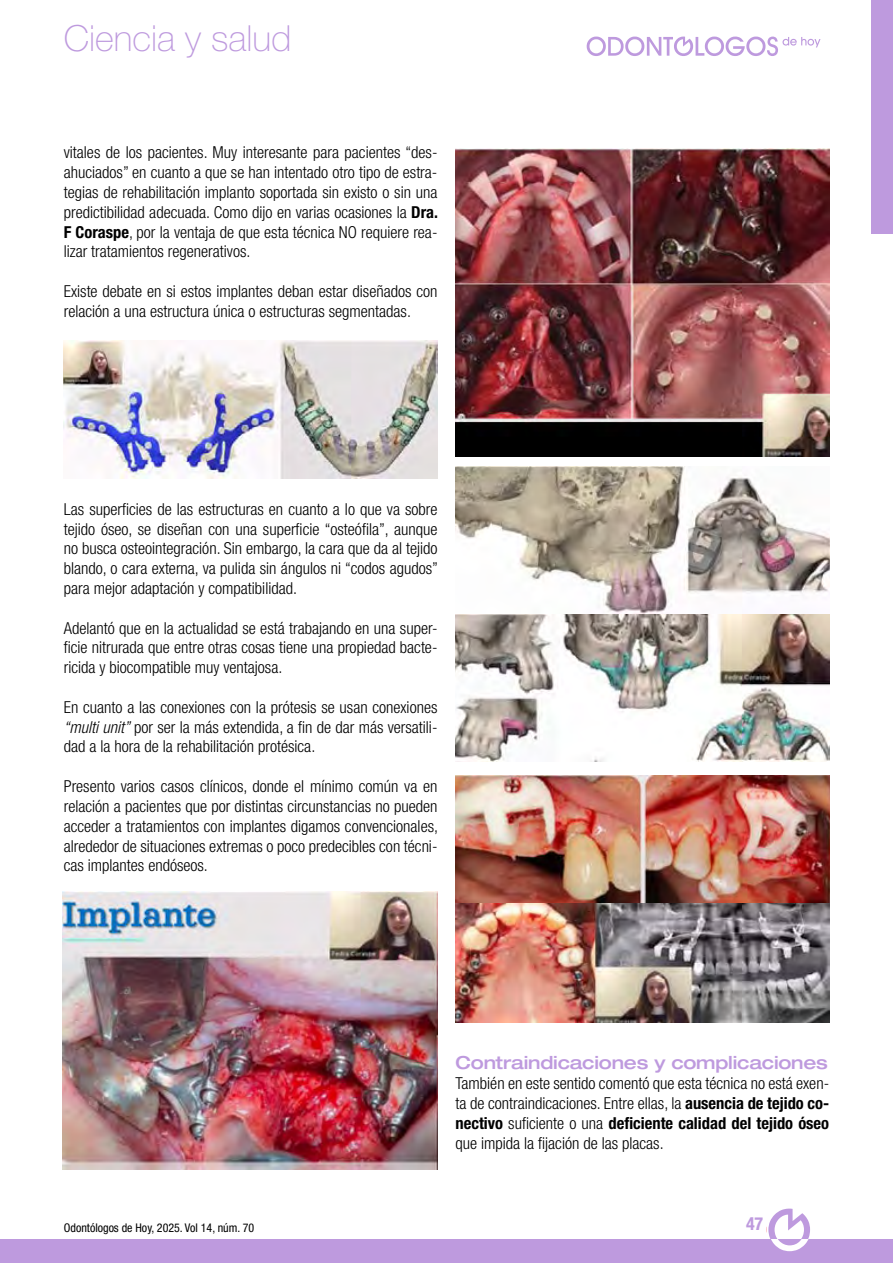
<style>
.page{position:relative;width:893px;height:1263px;background:#fff}
.page>*{position:absolute;margin:0;border:0;box-sizing:border-box;transform-origin:0 0}
.t1{font:100 36px "Helvetica Neue LT Std";color:#be9ade}
.t2{font:500 expanded 18px "Helvetica Neue LT Std";letter-spacing:-.01em;color:#be9ade}
.t3{font:700 condensed 18px "Helvetica Neue LT Std";color:#be9ade}
.t4{font:300 condensed 16.5px/19.8px "Helvetica Neue LT Std";color:#000;text-align:justify}
.t5{font:condensed 12px "Helvetica Neue LT Std";color:#000}
.s1{font-weight:700}
.s2{font-style:italic}
</style>
<div class="page">
<div style="left:872px;top:0;width:21px;height:233px;background:#be9ade"></div>
<svg style="left:587px;top:37px;width:233px;height:19px"></svg>
<div style="left:0;top:1239px;width:893px;height:24px;background:#be9ade"></div>
<svg style="left:768px;top:1208px;width:42px;height:43px"></svg>
<img style="left:64px;top:340px;width:373px;height:138px">
<img style="left:63px;top:892px;width:374px;height:277px">
<img style="left:455px;top:149px;width:374px;height:307px">
<img style="left:455px;top:467px;width:374px;height:294px">
<img style="left:455px;top:775px;width:374px;height:129px">
<img style="left:455px;top:904px;width:374px;height:119px">
<h1 class="t1" style="left:64px;top:18px;width:229px">Ciencia y salud</h1>
<p class="t4" style="left:64px;top:143px;width:376px">vitales de los pacientes. Muy interesante para pacientes “des&shy;ahuciados” en cuanto a que se han intentado otro tipo de estra&shy;tegias de rehabilitación implanto soportada sin existo o sin una predictibilidad adecuada. Como dijo en varias ocasiones la <span class="s1">Dra.<br>F Coraspe</span>, por la ventaja de que esta técnica NO requiere rea&shy;lizar tratamientos regenerativos.</p>
<p class="t4" style="left:64px;top:281px;width:375px">Existe debate en si estos implantes deban estar diseñados con relación a una estructura única o estructuras segmentadas.</p>
<p class="t4" style="left:64px;top:499px;width:376px">Las superficies de las estructuras en cuanto a lo que va sobre tejido óseo, se diseñan con una superficie “osteófila”, aunque no busca osteointegración. Sin embargo, la cara que da al tejido blando, o cara externa, va pulida sin ángulos ni “codos agudos” para mejor adaptación y compatibilidad.</p>
<p class="t4" style="left:64px;top:618px;width:375px">Adelantó que en la actualidad se está trabajando en una super&shy;ficie nitrurada que entre otras cosas tiene una propiedad bacte&shy;ricida y biocompatible muy ventajosa.</p>
<p class="t4" style="left:64px;top:697px;width:375px">En cuanto a las conexiones con la prótesis se usan conexiones <span class="s2">“multi unit”</span> por ser la más extendida, a fin de dar más versatili&shy;dad a la hora de la rehabilitación protésica.</p>
<p class="t4" style="left:64px;top:776px;width:376px">Presento varios casos clínicos, donde el mínimo común va en relación a pacientes que por distintas circunstancias no pueden acceder a tratamientos con implantes digamos convencionales, alrededor de situaciones extremas o poco predecibles con técni&shy;cas implantes endóseos.</p>
<p class="t2" style="left:455px;top:1052px;width:374px">Contraindicaciones y complicaciones</p>
<p class="t4" style="left:455px;top:1073px;width:375px">También en este sentido comentó que esta técnica no está exen&shy;ta de contraindicaciones. Entre ellas, la <span class="s1">ausencia de tejido co&shy;nectivo</span> suficiente o una <span class="s1">deficiente calidad del tejido óseo </span>que impida la fijación de las placas.</p>
<p class="t5" style="left:64px;top:1221px;width:192px">Odontólogos de Hoy, 2025. Vol 14, núm. 70</p>
<p class="t3" style="left:746px;top:1213px;width:19px">47</p>
</div>
